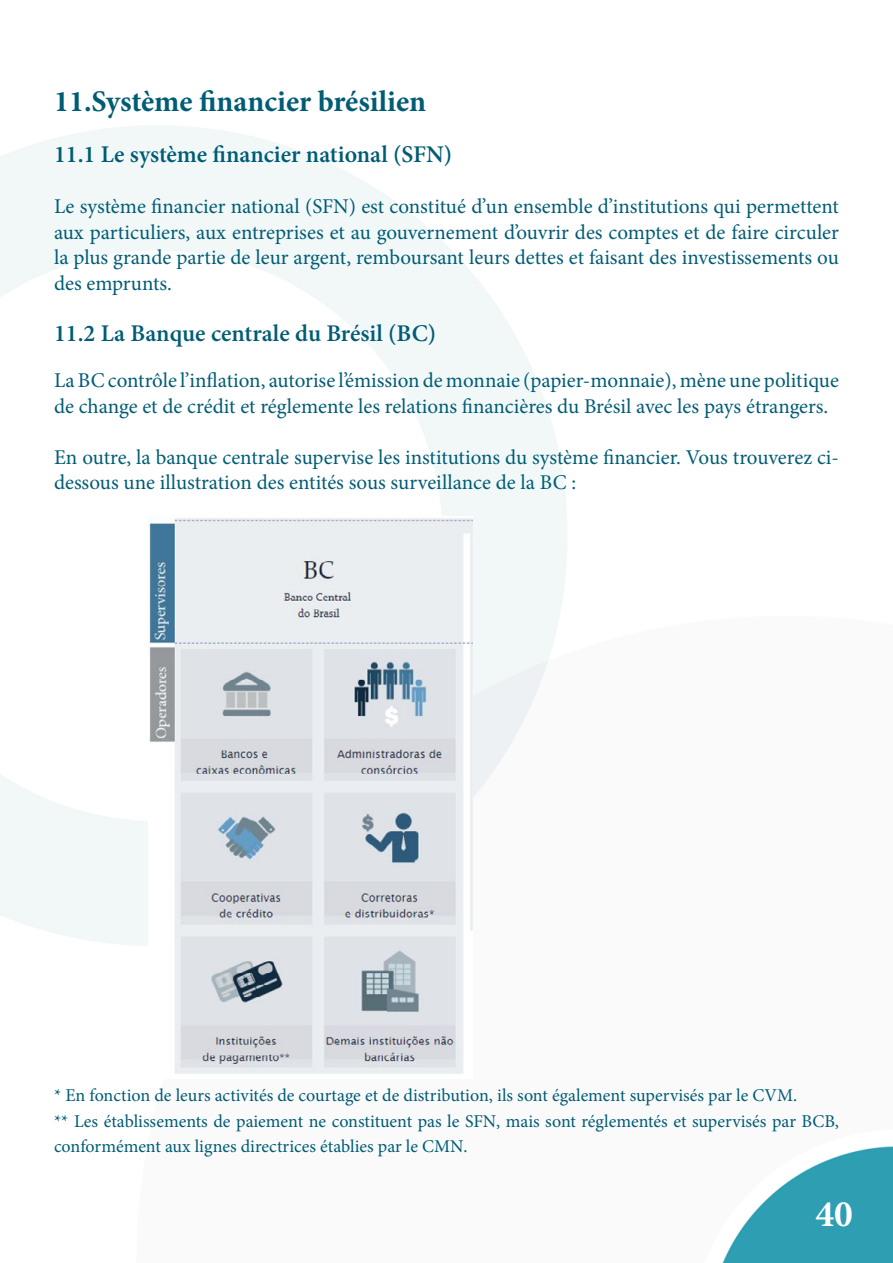
<style>
.page{position:relative;width:893px;height:1263px;background:#fff}
.page>*{position:absolute;margin:0;border:0;box-sizing:border-box;transform-origin:0 0}
.t1{font:700 37.5px "Minion Pro";color:#fff}
.t2{font:700 30px "Minion Pro";letter-spacing:-.005em;color:#005c75}
.t3{font:600 24px "Minion Pro";color:#005c75}
.t4{font:21px/25.5px "Minion Pro";color:#005c75}
.t5{font:18px/25.5px "Minion Pro";color:#005c75}
</style>
<div class="page">
<img style="left:0;top:126px;width:893px;height:1137px">
<img style="left:148px;top:517px;width:325px;height:561px">
<h2 class="t2" style="left:54px;top:80px;width:374px">11.Système financier brésilien</h2>
<p class="t3" style="left:54px;top:138px;width:400px">11.1 Le système financier national (SFN)</p>
<p class="t4" style="left:54px;top:194px;width:786px;text-align:justify">Le système financier national (SFN) est constitué d’un ensemble d’institutions qui permettent aux particuliers, aux entreprises et au gouvernement d’ouvrir des comptes et de faire circuler la plus grande partie de leur argent, remboursant leurs dettes et faisant des investissements ou des emprunts.</p>
<p class="t3" style="left:54px;top:316px;width:384px">11.2 La Banque centrale du Brésil (BC)</p>
<p class="t4" style="left:54px;top:368px;width:786px">La BC contrôle l’inflation, autorise l’émission de monnaie (papier-monnaie), mène une politique de change et de crédit et réglemente les relations financières du Brésil avec les pays étrangers.</p>
<p class="t4" style="left:54px;top:444px;width:787px">En outre, la banque centrale supervise les institutions du système financier. Vous trouverez ci&shy;dessous une illustration des entités sous surveillance de la BC :</p>
<p class="t5" style="left:54px;top:1083px;width:786px">* En fonction de leurs activités de courtage et de distribution, ils sont également supervisés par le CVM.<br>** Les établissements de paiement ne constituent pas le SFN, mais sont réglementés et supervisés par BCB, conformément aux lignes directrices établies par le CMN.</p>
<h1 class="t1" style="left:815px;top:1188px;width:39px">40</h1>
</div>
